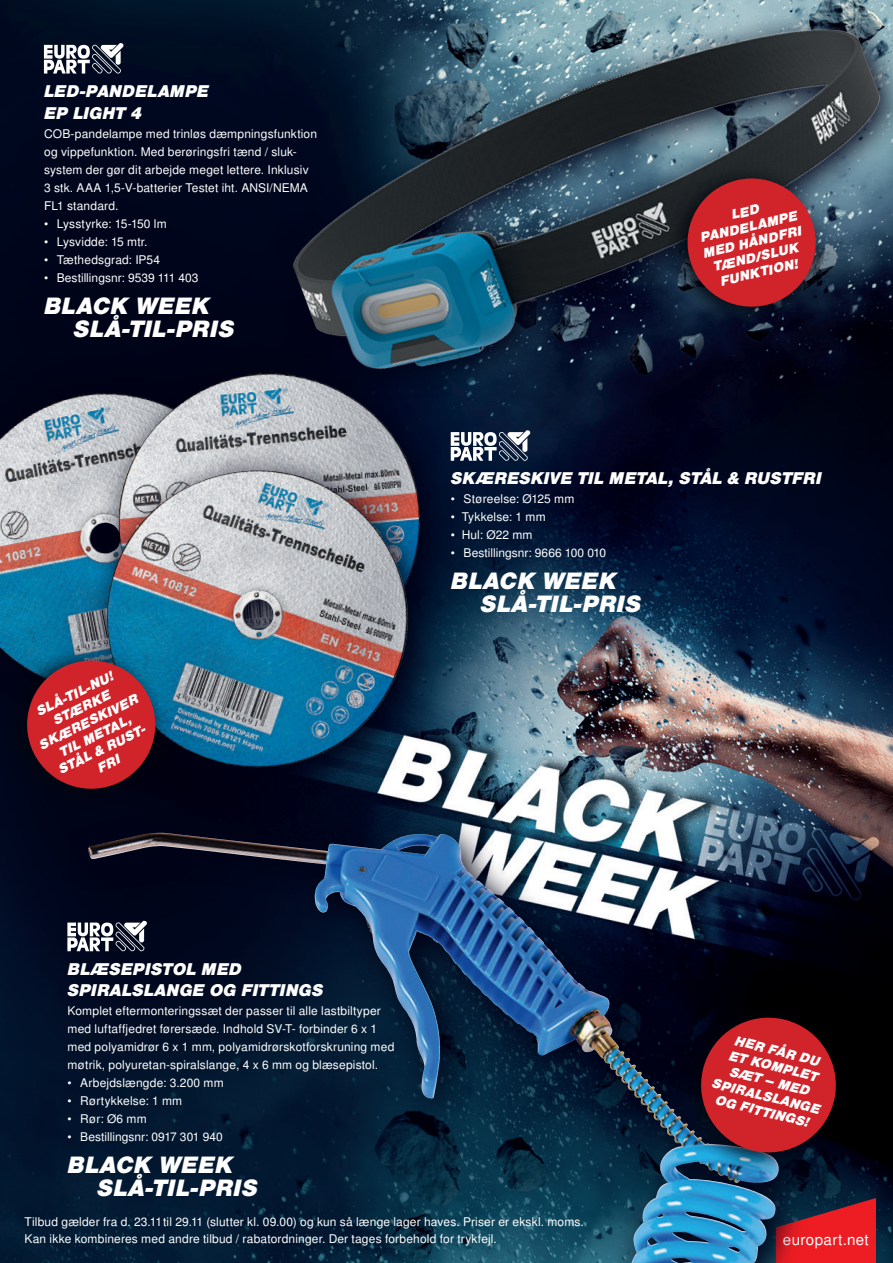
<style>
.page{position:relative;width:893px;height:1263px;background:#fff}
.page>*{position:absolute;margin:0;border:0;box-sizing:border-box;transform-origin:0 0}
.t1{font:italic 900 22.5px/23.2px "Nimbus San LOT";letter-spacing:.01em;color:#fff}
.t2{font:italic 900 16.2px/21.8px "Nimbus San LOT";color:#fff}
.t3{font:15.15px "Nimbus San LOT";letter-spacing:.025em;color:#fff}
.t4{font:italic 900 12.9px/15.5px "Nimbus San LOT";color:#fff;text-align:center}
.t5{font:12px/18px "Nimbus San LOT";letter-spacing:.015em;color:#fff}
</style>
<div class="page">
<img style="left:0;top:0;width:893px;height:1263px">
<svg style="left:811px;top:1198px;width:65px;height:65px;background:#cb1e26"></svg>
<img style="left:270px;top:0;width:623px;height:403px">
<div style="left:0;top:371px;width:291px;height:354px;background:#000115"></div>
<img style="left:0;top:393px;width:97px;height:256px">
<svg style="left:97px;top:351px;width:357px;height:354px;background:#112037"></svg>
<img style="left:112px;top:373px;width:315px;height:75px">
<svg style="left:85px;top:448px;width:357px;height:353px;background:#666e7b"></svg>
<img style="left:89px;top:470px;width:341px;height:315px">
<svg style="left:68px;top:811px;width:743px;height:452px;background:#1f3a53"></svg>
<img style="left:88px;top:835px;width:399px;height:264px">
<svg style="left:44px;top:43px;width:79px;height:31px"></svg>
<svg style="left:67px;top:921px;width:80px;height:30px"></svg>
<svg style="left:663px;top:162px;width:167px;height:167px;background:#212e3e"></svg>
<svg style="left:681px;top:172px;width:141px;height:141px;background:#92262f"></svg>
<svg style="left:2px;top:644px;width:167px;height:167px;fill:#00051a"></svg>
<svg style="left:18px;top:651px;width:146px;height:147px;background:#7e2635"></svg>
<svg style="left:675px;top:1000px;width:176px;height:176px;background:#0e2337"></svg>
<svg style="left:694px;top:1011px;width:149px;height:148px;background:#881d26"></svg>
<svg style="left:451px;top:430px;width:79px;height:31px"></svg>
<h2 class="t2" style="left:44px;top:80px;width:166px">LED-PANDELAMPE<br>EP LIGHT 4</h2>
<p class="t5" style="left:44px;top:125px;width:275px">COB-pandelampe med trinløs dæmpningsfunktion og vippefunktion. Med berøringsfri tænd / sluk&shy;system der gør dit arbejde meget lettere. Inklusiv 3 stk. AAA 1,5-V-batterier Testet iht. ANSI/NEMA FL1 standard.</p>
<p class="t5" style="left:44px;top:215px;width:124px">• Lysstyrke: 15-150 lm</p>
<p class="t5" style="left:44px;top:233px;width:105px">• Lysvidde: 15 mtr.</p>
<p class="t5" style="left:44px;top:251px;width:118px">• Tæthedsgrad: IP54</p>
<p class="t5" style="left:44px;top:269px;width:156px">• Bestillingsnr: 9539 111 403</p>
<h1 class="t1" style="left:74px;top:294px;width:162px;text-indent:-30px">BLACK WEEK<br>SLÅ-TIL-PRIS</h1>
<p class="t4" style="left:23px;top:710px;width:110px;rotate:-26deg">SLÅ-TIL-NU!<br>STÆRKE<br>SKÆRESKIVER<br>TIL METAL,<br>STÅL &amp; RUST-<br>FRI</p>
<p class="t4" style="left:695px;top:215px;width:103px;rotate:-13deg">LED<br>PANDELAMPE<br>MED HÅNDFRI<br>TÆND/SLUK<br>FUNKTION!</p>
<h2 class="t2" style="left:451px;top:468px;width:372px">SKÆRESKIVE TIL METAL, STÅL &amp; RUSTFRI</h2>
<p class="t5" style="left:451px;top:490px;width:125px">• Støreelse: Ø125 mm</p>
<p class="t5" style="left:451px;top:508px;width:96px">• Tykkelse: 1 mm</p>
<p class="t5" style="left:451px;top:526px;width:83px">• Hul: Ø22 mm</p>
<p class="t5" style="left:451px;top:544px;width:157px">• Bestillingsnr: 9666 100 010</p>
<h1 class="t1" style="left:480px;top:570px;width:162px;text-indent:-30px">BLACK WEEK<br>SLÅ-TIL-PRIS</h1>
<h2 class="t2" style="left:68px;top:958px;width:257px;line-height:21px">BLÆSEPISTOL MED<br>SPIRALSLANGE OG FITTINGS</h2>
<p class="t5" style="left:68px;top:1002px;width:328px">Komplet eftermonteringssæt der passer til alle lastbiltyper med luftaffjedret førersæde. Indhold SV-T- forbinder 6 x 1 med polyamidrør 6 x 1 mm, polyamidrørskotforskruning med møtrik, polyuretan-spiralslange, 4 x 6 mm og blæsepistol.</p>
<p class="t5" style="left:68px;top:1074px;width:158px">• Arbejdslængde: 3.200 mm</p>
<p class="t5" style="left:68px;top:1092px;width:116px">• Rørtykkelse: 1 mm</p>
<p class="t5" style="left:68px;top:1110px;width:81px">• Rør: Ø6 mm</p>
<p class="t5" style="left:68px;top:1128px;width:157px">• Bestillingsnr: 0917 301 940</p>
<h1 class="t1" style="left:97px;top:1153px;width:162px;text-indent:-30px">BLACK WEEK<br>SLÅ-TIL-PRIS</h1>
<p class="t4" style="left:726px;top:1030px;width:112px;rotate:14deg">HER FÅR DU<br>ET KOMPLET<br>SÆT – MED<br>SPIRALSLANGE<br>OG FITTINGS!</p>
<p class="t5" style="left:25px;top:1214px;width:561px;line-height:16.5px">Tilbud gælder fra d. 23.11til 29.11 (slutter kl. 09.00) og kun så længe lager haves. Priser er ekskl. moms.<br>Kan ikke kombineres med andre tilbud / rabatordninger. Der tages forbehold for trykfejl.</p>
<p class="t3" style="left:783px;top:1230px;width:87px">europart.net</p>
</div>
